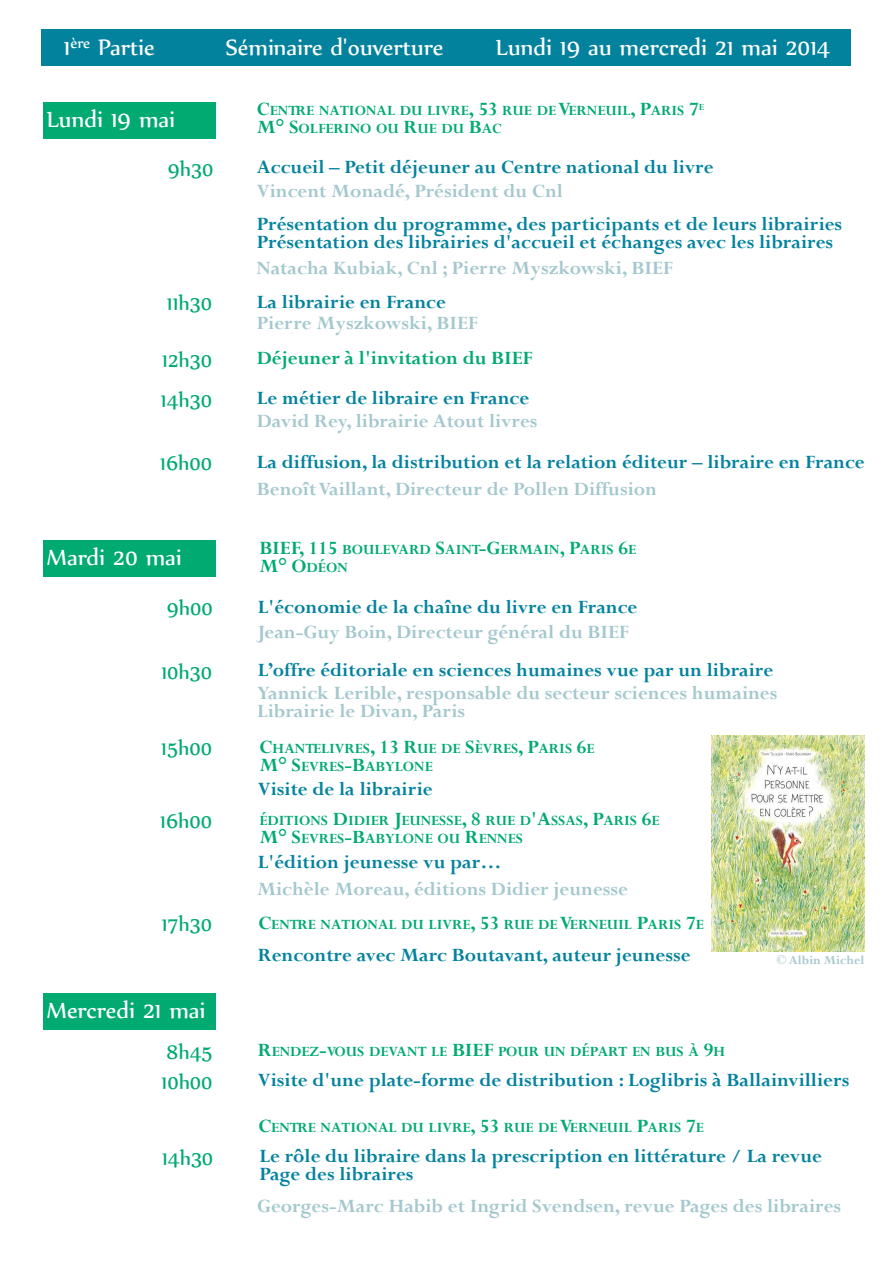
<style>
.page{position:relative;width:893px;height:1263px;background:#fff}
.page>*{position:absolute;margin:0;border:0;box-sizing:border-box;transform-origin:0 0}
.t1{font:27px "Nyala";color:#fff}
.t2{font:24px "Nyala";color:#00aa71}
.t3{font:700 21px/18px "Perpetua";color:#03829e}
.t4{font:700 21px/18px "Perpetua";color:#a4c8ce}
.t5{font:700 21px "Perpetua";color:#00aa71}
.t6{font:700 15.75px/18px "Perpetua";color:#00aa71}
.t7{font:700 13.5px "Perpetua";color:#a4c8ce}
.s1{font-size:21px}
</style>
<div class="page">
<div style="left:41px;top:30px;width:809px;height:36px;background:#03829e"></div>
<div style="left:43px;top:102px;width:172px;height:36px;background:#00aa71"></div>
<div style="left:43px;top:540px;width:172px;height:36px;background:#00aa71"></div>
<div style="left:43px;top:993px;width:172px;height:36px;background:#00aa71"></div>
<img style="left:711px;top:735px;width:154px;height:216px">
<p class="t1" style="left:64px;top:30px;width:92px">1<sup>ère</sup> Partie</p>
<p class="t1" style="left:226px;top:30px;width:219px">Séminaire d'ouverture</p>
<p class="t1" style="left:496px;top:30px;width:336px">Lundi 19 au mercredi 21 mai 2014</p>
<p class="t1" style="left:47px;top:102px;width:130px">Lundi 19 mai</p>
<p class="t2" style="left:168px;top:153px;width:47px">9h30</p>
<p class="t6" style="left:257px;top:101px;width:449px"><span class="s1">C</span>ENTRE NATIONAL DU LIVRE<span class="s1">, 53</span> RUE DE<span class="s1">V</span>ERNEUIL<span class="s1">, P</span>ARIS <span class="s1">7</span><sup>E<br></sup><span class="s1">M° S</span>OLFERINO OU <span class="s1">R</span>UE DU <span class="s1">B</span>AC</p>
<p class="t3" style="left:257px;top:157px;width:458px">Accueil – Petit déjeuner au Centre national du livre</p>
<p class="t4" style="left:257px;top:181px;width:308px">Vincent Monadé, Président du Cnl</p>
<p class="t3" style="left:257px;top:214px;width:587px">Présentation du programme, des participants et de leurs librairies<br>Présentation des librairies d'accueil et échanges avec les libraires</p>
<p class="t4" style="left:257px;top:258px;width:417px">Natacha Kubiak, Cnl ; Pierre Myszkowski, BIEF</p>
<p class="t3" style="left:257px;top:291px;width:190px">La librairie en France</p>
<p class="t4" style="left:257px;top:313px;width:222px">Pierre Myszkowski, BIEF</p>
<p class="t2" style="left:167px;top:288px;width:47px">11h30</p>
<p class="t2" style="left:162px;top:345px;width:51px">12h30</p>
<p class="t5" style="left:257px;top:345px;width:277px">Déjeuner à l'invitation du BIEF</p>
<p class="t2" style="left:161px;top:384px;width:53px">14h30</p>
<p class="t3" style="left:257px;top:388px;width:274px">Le métier de libraire en France</p>
<p class="t4" style="left:257px;top:411px;width:282px">David Rey, librairie Atout livres</p>
<p class="t2" style="left:160px;top:448px;width:53px">16h00</p>
<p class="t3" style="left:257px;top:451px;width:609px">La diffusion, la distribution et la relation éditeur – libraire en France</p>
<p class="t4" style="left:257px;top:478px;width:402px">BenoîtVaillant, Directeur de Pollen Diffusion</p>
<p class="t1" style="left:47px;top:540px;width:137px">Mardi 20 mai</p>
<p class="t6" style="left:259px;top:539px;width:378px"><span class="s1">BIEF, 115</span> BOULEVARD <span class="s1">S</span>AINT<span class="s1">-G</span>ERMAIN<span class="s1">, P</span>ARIS <span class="s1">6</span>E<br><span class="s1">M° O</span>DÉON</p>
<p class="t2" style="left:167px;top:593px;width:47px">9h00</p>
<p class="t3" style="left:258px;top:596px;width:381px">L'économie de la chaîne du livre en France</p>
<p class="t4" style="left:257px;top:622px;width:373px">Jean-Guy Boin, Directeur général du BIEF</p>
<p class="t2" style="left:161px;top:656px;width:52px">10h30</p>
<p class="t3" style="left:258px;top:660px;width:517px">L’offre éditoriale en sciences humaines vue par un libraire</p>
<p class="t4" style="left:257px;top:683px;width:522px">Yannick Lerible, responsable du secteur sciences humaines<br>Librairie le Divan, Paris</p>
<p class="t2" style="left:161px;top:733px;width:52px">15h00</p>
<p class="t6" style="left:259px;top:738px;width:337px"><span class="s1">C</span>HANTELIVRES<span class="s1">, 13 R</span>UE DE <span class="s1">S</span>ÈVRES<span class="s1">, P</span>ARIS <span class="s1">6</span>E<br><span class="s1">M° S</span>EVRES<span class="s1">-B</span>ABYLONE</p>
<p class="t3" style="left:258px;top:779px;width:176px">Visite de la librairie</p>
<p class="t2" style="left:160px;top:805px;width:53px">16h00</p>
<p class="t6" style="left:259px;top:810px;width:402px">ÉDITIONS <span class="s1">D</span>IDIER <span class="s1">J</span>EUNESSE<span class="s1">, 8</span> RUE D<span class="s1">'A</span>SSAS<span class="s1">, P</span>ARIS <span class="s1">6</span>E<br><span class="s1">M° S</span>EVRES<span class="s1">-B</span>ABYLONE OU <span class="s1">R</span>ENNES</p>
<p class="t3" style="left:258px;top:851px;width:245px">L'édition jeunesse vu par…</p>
<p class="t4" style="left:257px;top:878px;width:373px">Michèle Moreau, éditions Didier jeunesse</p>
<p class="t2" style="left:162px;top:909px;width:52px">17h30</p>
<p class="t6" style="left:258px;top:914px;width:447px"><span class="s1">C</span>ENTRE NATIONAL DU LIVRE<span class="s1">, 53</span> RUE DE<span class="s1">V</span>ERNEUIL <span class="s1">P</span>ARIS <span class="s1">7</span>E</p>
<p class="t3" style="left:258px;top:945px;width:434px">Rencontre avec Marc Boutavant, auteur jeunesse</p>
<p class="t7" style="left:776px;top:952px;width:89px">© Albin Michel</p>
<p class="t1" style="left:47px;top:993px;width:160px">Mercredi 21 mai</p>
<p class="t2" style="left:167px;top:1037px;width:48px">8h45</p>
<p class="t6" style="left:258px;top:1042px;width:469px"><span class="s1">R</span>ENDEZ<span class="s1">-</span>VOUS DEVANT LE <span class="s1">BIEF</span> POUR UN DÉPART EN BUS À <span class="s1">9</span>H</p>
<p class="t2" style="left:161px;top:1066px;width:53px">10h00</p>
<p class="t2" style="left:162px;top:1143px;width:53px">14h30</p>
<p class="t3" style="left:258px;top:1070px;width:593px">Visite d'une plate-forme de distribution : Loglibris à Ballainvilliers</p>
<p class="t6" style="left:258px;top:1117px;width:447px"><span class="s1">C</span>ENTRE NATIONAL DU LIVRE<span class="s1">, 53</span> RUE DE<span class="s1">V</span>ERNEUIL <span class="s1">P</span>ARIS <span class="s1">7</span>E</p>
<p class="t3" style="left:259px;top:1146px;width:564px">Le rôle du libraire dans la prescription en littérature / La revue<br>Page des libraires</p>
<p class="t4" style="left:257px;top:1196px;width:586px">Georges-Marc Habib et Ingrid Svendsen, revue Pages des libraires</p>
</div>
